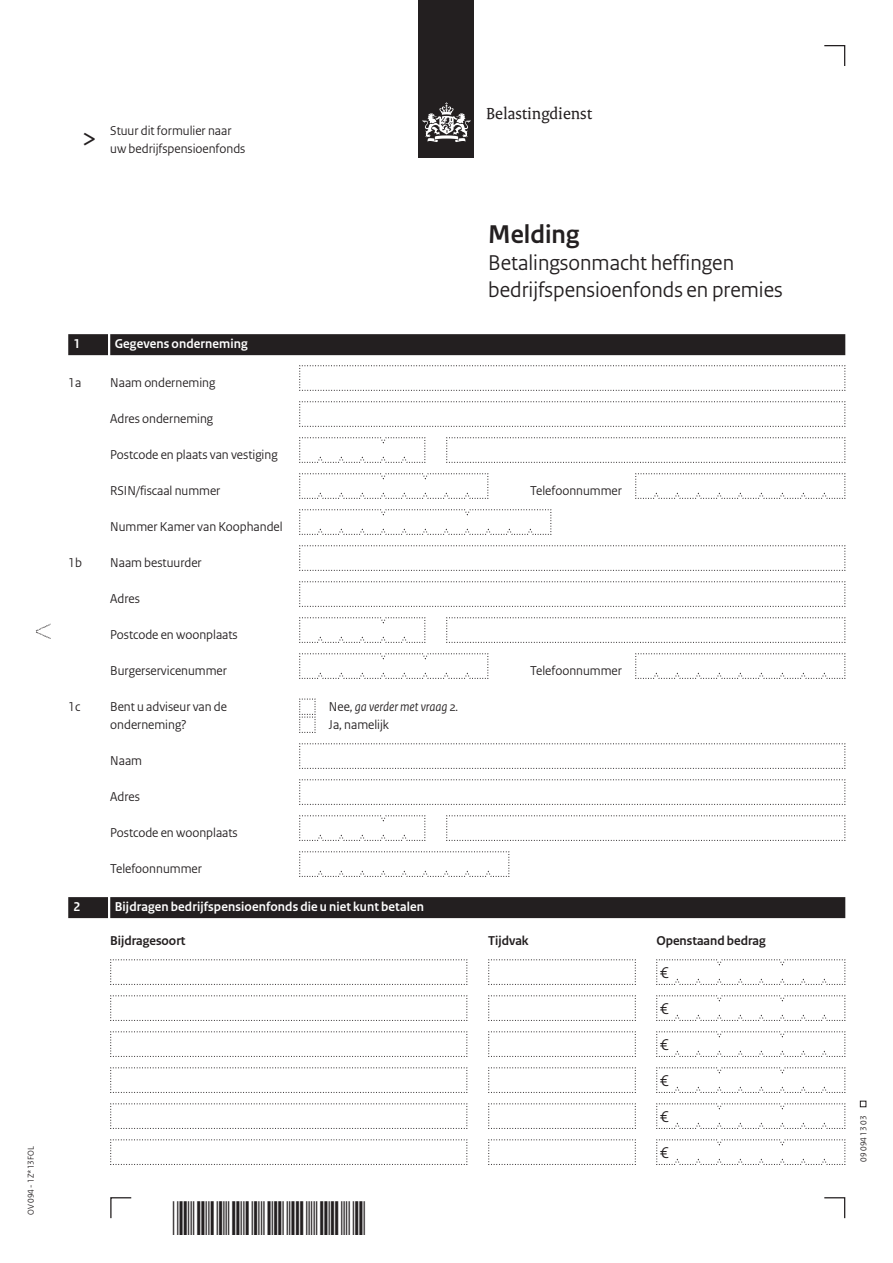
<style>
.page{position:relative;width:893px;height:1263px;background:#fff}
.page>*{position:absolute;margin:0;border:0;box-sizing:border-box;transform-origin:0 0}
.t1{font:45px "Symbol";color:#231f20;scale:.67 1}
.t2{font:30px "Rijksoverheid Sans Heading";color:#231f20}
.t3{font:700 27px "Rijksoverheid Sans Heading";color:#231f20}
.t4{font:22.5px/27px "Rijksoverheid Sans Heading";color:#231f20}
.t5{font:17.25px "Rijksoverheid Serif";color:#231f20}
.t6{font:16.5px/36px "Rijksoverheid Sans Heading";color:#231f20;text-align:justify}
.t7{font:13.5px/18px "Rijksoverheid Sans Heading";color:#231f20}
.t8{font:700 13.5px "Rijksoverheid Sans Heading";letter-spacing:.01em;color:#fff}
.t9{font:700 13.5px "Rijksoverheid Sans Heading";color:#231f20}
.t10{font:italic 13.5px "Rijksoverheid Sans Heading";color:#231f20}
.t11{font:9px "Rijksoverheid Sans Heading";color:#231f20}
.s1{font-style:normal}
</style>
<div class="page">
<svg style="left:824px;top:1197px;width:22px;height:22px"></svg>
<svg style="left:110px;top:1197px;width:22px;height:22px"></svg>
<svg style="left:824px;top:45px;width:22px;height:21px"></svg>
<svg style="left:860px;top:1101px;width:6px;height:6px"></svg>
<div style="left:419px;top:0;width:55px;height:158px;background:#231f20"></div>
<svg style="left:423px;top:102px;width:47px;height:40px"></svg>
<svg style="left:36px;top:624px;width:15px;height:15px"></svg>
<div style="left:110px;top:334px;width:735px;height:21px;background:#231f20"></div>
<div style="left:68px;top:334px;width:40px;height:21px;background:#231f20"></div>
<div style="left:110px;top:897px;width:735px;height:21px;background:#231f20"></div>
<div style="left:68px;top:897px;width:40px;height:21px;background:#231f20"></div>
<svg style="left:299px;top:365px;width:547px;height:26px"></svg>
<svg style="left:299px;top:401px;width:547px;height:26px"></svg>
<svg style="left:299px;top:437px;width:127px;height:26px"></svg>
<svg style="left:446px;top:437px;width:400px;height:26px"></svg>
<svg style="left:299px;top:473px;width:190px;height:26px"></svg>
<svg style="left:635px;top:473px;width:211px;height:26px"></svg>
<svg style="left:299px;top:509px;width:253px;height:26px"></svg>
<svg style="left:299px;top:545px;width:547px;height:26px"></svg>
<svg style="left:299px;top:581px;width:547px;height:26px"></svg>
<svg style="left:299px;top:617px;width:127px;height:26px"></svg>
<svg style="left:446px;top:617px;width:400px;height:26px"></svg>
<svg style="left:299px;top:653px;width:190px;height:26px"></svg>
<svg style="left:635px;top:653px;width:211px;height:26px"></svg>
<svg style="left:299px;top:698px;width:17px;height:35px"></svg>
<svg style="left:299px;top:743px;width:547px;height:26px"></svg>
<svg style="left:299px;top:779px;width:547px;height:26px"></svg>
<svg style="left:299px;top:815px;width:127px;height:26px"></svg>
<svg style="left:446px;top:815px;width:400px;height:26px"></svg>
<svg style="left:299px;top:851px;width:211px;height:26px"></svg>
<svg style="left:110px;top:959px;width:358px;height:26px"></svg>
<svg style="left:488px;top:959px;width:148px;height:26px"></svg>
<svg style="left:656px;top:959px;width:190px;height:26px"></svg>
<svg style="left:110px;top:995px;width:358px;height:26px"></svg>
<svg style="left:488px;top:995px;width:148px;height:26px"></svg>
<svg style="left:656px;top:995px;width:190px;height:26px"></svg>
<svg style="left:110px;top:1031px;width:358px;height:26px"></svg>
<svg style="left:488px;top:1031px;width:148px;height:26px"></svg>
<svg style="left:656px;top:1031px;width:190px;height:26px"></svg>
<svg style="left:110px;top:1067px;width:358px;height:26px"></svg>
<svg style="left:488px;top:1067px;width:148px;height:26px"></svg>
<svg style="left:656px;top:1067px;width:190px;height:26px"></svg>
<svg style="left:110px;top:1103px;width:358px;height:26px"></svg>
<svg style="left:488px;top:1103px;width:148px;height:26px"></svg>
<svg style="left:656px;top:1103px;width:190px;height:26px"></svg>
<svg style="left:110px;top:1139px;width:358px;height:26px"></svg>
<svg style="left:488px;top:1139px;width:148px;height:26px"></svg>
<svg style="left:656px;top:1139px;width:190px;height:26px"></svg>
<p class="t11" style="left:26px;top:1215px;width:70px;rotate:-90deg">OV 094 - 1Z*13FOL</p>
<h2 class="t2" style="left:82px;top:121px;width:17px">&gt;</h2>
<p class="t7" style="left:110px;top:122px;width:137px">Stuur dit formulier naar uw bedrijfspensioenfonds</p>
<p class="t5" style="left:486px;top:103px;width:107px">Belastingdienst</p>
<h3 class="t3" style="left:488px;top:219px;width:92px">Melding</h3>
<h3 class="t4" style="left:488px;top:249px;width:296px">Betalingsonmacht heffingen bedrijfspensioenfonds en premies</h3>
<p class="t8" style="left:74px;top:336px;width:8px">1</p>
<p class="t8" style="left:115px;top:336px;width:134px">Gegevens onderneming</p>
<p class="t7" style="left:68px;top:374px;width:15px">1a</p>
<p class="t7" style="left:110px;top:374px;width:107px">Naam onderneming</p>
<p class="t7" style="left:110px;top:410px;width:105px">Adres onderneming</p>
<p class="t7" style="left:110px;top:446px;width:169px">Postcode en plaats van vestiging</p>
<p class="t7" style="left:110px;top:482px;width:112px">RSIN/fiscaal nummer</p>
<p class="t7" style="left:530px;top:482px;width:93px">Telefoonnummer</p>
<p class="t7" style="left:110px;top:518px;width:174px">Nummer Kamer van Koophandel</p>
<p class="t7" style="left:68px;top:554px;width:15px">1b</p>
<p class="t7" style="left:110px;top:554px;width:93px">Naam bestuurder</p>
<p class="t7" style="left:110px;top:590px;width:31px">Adres</p>
<p class="t7" style="left:110px;top:626px;width:129px">Postcode en woonplaats</p>
<p class="t7" style="left:110px;top:662px;width:118px">Burgerservicenummer</p>
<p class="t7" style="left:530px;top:662px;width:93px">Telefoonnummer</p>
<p class="t7" style="left:68px;top:698px;width:14px">1c</p>
<p class="t7" style="left:110px;top:698px;width:118px">Bent u adviseur van de</p>
<p class="t10" style="left:329px;top:699px;width:131px"><span class="s1">Nee,</span> ga verder met vraag 2.</p>
<p class="t7" style="left:110px;top:716px;width:78px">onderneming?</p>
<p class="t7" style="left:329px;top:716px;width:62px">Ja, namelijk</p>
<p class="t7" style="left:110px;top:752px;width:33px">Naam</p>
<p class="t7" style="left:110px;top:788px;width:31px">Adres</p>
<p class="t7" style="left:110px;top:824px;width:129px">Postcode en woonplaats</p>
<p class="t7" style="left:110px;top:860px;width:93px">Telefoonnummer</p>
<p class="t8" style="left:73px;top:899px;width:8px">2</p>
<p class="t8" style="left:115px;top:899px;width:311px">Bijdragen bedrijfspensioenfonds die u niet kunt betalen</p>
<p class="t9" style="left:110px;top:933px;width:77px">Bijdragesoort</p>
<p class="t9" style="left:488px;top:933px;width:42px">Tijdvak</p>
<p class="t9" style="left:656px;top:933px;width:111px">Openstaand bedrag</p>
<p class="t6" style="left:660px;top:955px;width:10px">€ € € € € €</p>
<h1 class="t1" style="left:260px;top:1193px;width:132px">✔✓✓</h1>
<p class="t11" style="left:858px;top:1161px;width:47px;rotate:-90deg">09 094 13 03</p>
</div>
